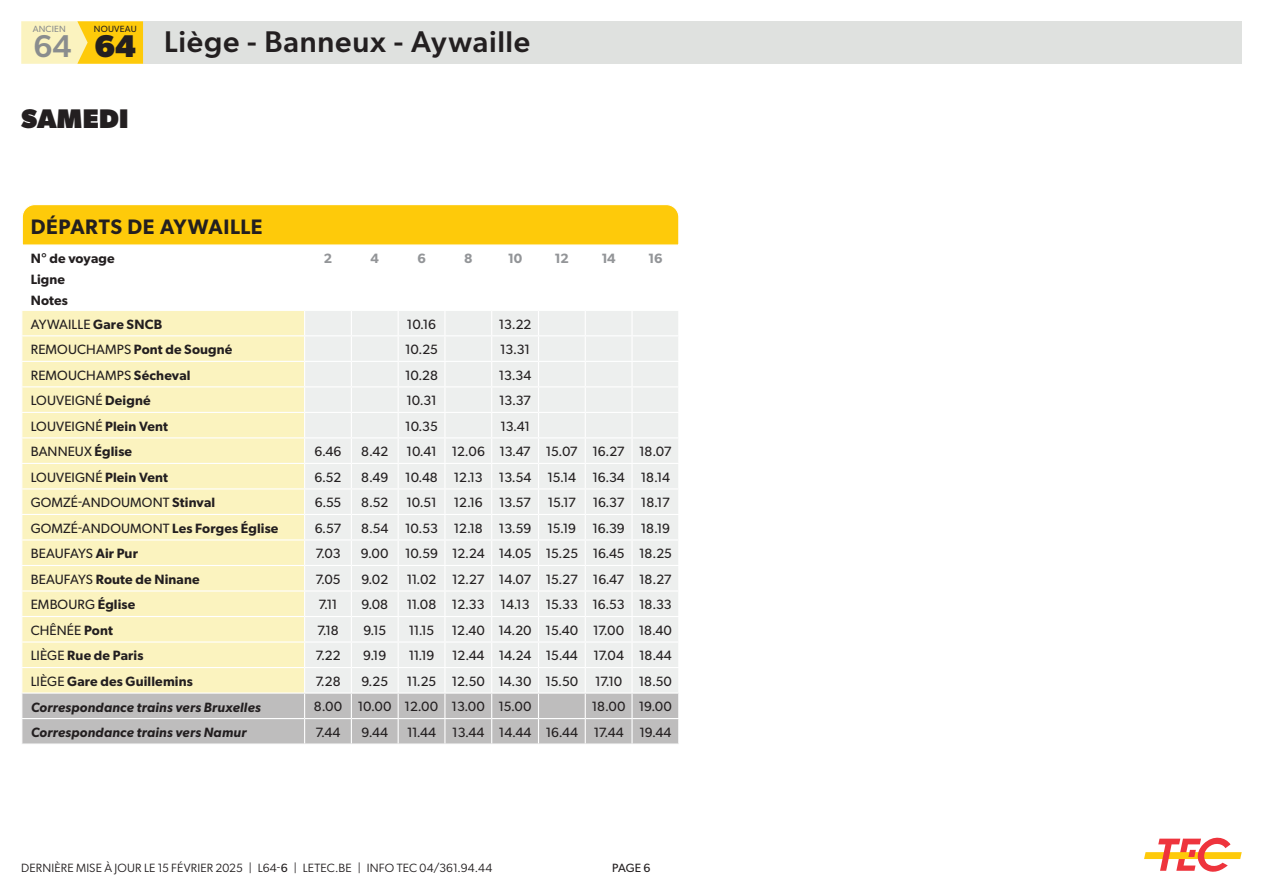
<style>
.page{position:relative;width:1263px;height:893px;background:#fff}
.page>*{position:absolute;margin:0;border:0;box-sizing:border-box;transform-origin:0 0}
.t1{font:500 31.5px "Gibson";color:#8a8d8e}
.t2{font:700 31.5px "Gibson";color:#231f20}
.t3{font:500 30px "Gibson";letter-spacing:.025em;color:#231f20}
.t4{font:800 27px "Gibson";letter-spacing:.01em;color:#231f20}
.t5{font:600 21px "Gibson";letter-spacing:.025em;color:#231f20}
.t6{font:13.5px "Gibson";color:#231f20}
.t7{font:600 13.5px "Gibson";letter-spacing:.01em;color:#231f20}
.t8{font:italic 600 13.5px "Gibson";letter-spacing:.01em;color:#231f20}
.t9{font:600 13.5px "Gibson";letter-spacing:-.01em;color:#939598}
.t10{font:12px "Gibson";letter-spacing:.01em;color:#231f20}
.t11{font:12px "Gibson";color:#231f20}
.t12{font:9px "Gibson";letter-spacing:.025em;color:#231f20}
.t13{font:9px "Gibson";letter-spacing:.025em;color:#8a8d8e}
.s1{font-weight:600}
.s2{font-weight:400}
.s3{font-style:inherit}
</style>
<div class="page">
<div style="left:143px;top:21px;width:1099px;height:43px;background:#dfe1df"></div>
<div style="left:77px;top:21px;width:66px;height:43px;background:#feca0a"></div>
<svg style="left:21px;top:21px;width:67px;height:43px;background:#fbefb1"></svg>
<svg style="left:1144px;top:837px;width:98px;height:35px"></svg>
<svg style="left:22px;top:204px;width:657px;height:539px"></svg>
<p class="t13" style="left:33px;top:23px;width:35px">ANCIEN</p>
<p class="t12" style="left:94px;top:23px;width:44px">NOUVEAU</p>
<h1 class="t2" style="left:94px;top:24px;width:43px">64</h1>
<h1 class="t1" style="left:34px;top:24px;width:40px">64</h1>
<p class="t4" style="left:21px;top:99px;width:109px">SAMEDI</p>
<h2 class="t3" style="left:164px;top:20px;width:368px">Liège - Banneux - Aywaille</h2>
<p class="t5" style="left:31px;top:212px;width:233px">DÉPARTS DE AYWAILLE</p>
<p class="t7" style="left:31px;top:248px;width:85px">N° de voyage</p>
<p class="t9" style="left:324px;top:248px;width:10px">2</p>
<p class="t9" style="left:371px;top:248px;width:10px">4</p>
<p class="t9" style="left:417px;top:248px;width:10px">6</p>
<p class="t9" style="left:464px;top:248px;width:10px">8</p>
<p class="t9" style="left:508px;top:248px;width:16px">10</p>
<p class="t9" style="left:555px;top:248px;width:15px">12</p>
<p class="t9" style="left:602px;top:248px;width:15px">14</p>
<p class="t9" style="left:648px;top:248px;width:16px">16</p>
<p class="t7" style="left:31px;top:270px;width:36px">Ligne</p>
<p class="t7" style="left:31px;top:291px;width:39px">Notes</p>
<p class="t6" style="left:31px;top:315px;width:133px">AYWAILLE <span class="s1">Gare SNCB</span></p>
<p class="t6" style="left:407px;top:315px;width:31px">10.16</p>
<p class="t6" style="left:499px;top:315px;width:34px">13.22</p>
<p class="t7" style="left:31px;top:340px;width:203px"><span class="s2">REMOUCHAMPS</span> Pont de Sougné</p>
<p class="t6" style="left:405px;top:340px;width:34px">10.25</p>
<p class="t6" style="left:500px;top:340px;width:31px">13.31</p>
<p class="t6" style="left:31px;top:366px;width:161px">REMOUCHAMPS <span class="s1">Sécheval</span></p>
<p class="t6" style="left:405px;top:366px;width:35px">10.28</p>
<p class="t6" style="left:499px;top:366px;width:34px">13.34</p>
<p class="t6" style="left:31px;top:391px;width:121px">LOUVEIGNÉ <span class="s1">Deigné</span></p>
<p class="t6" style="left:406px;top:391px;width:32px">10.31</p>
<p class="t6" style="left:499px;top:391px;width:33px">13.37</p>
<p class="t6" style="left:31px;top:417px;width:139px">LOUVEIGNÉ <span class="s1">Plein Vent</span></p>
<p class="t6" style="left:405px;top:417px;width:34px">10.35</p>
<p class="t6" style="left:500px;top:417px;width:31px">13.41</p>
<p class="t6" style="left:31px;top:442px;width:103px">BANNEUX <span class="s1">Église</span></p>
<p class="t6" style="left:315px;top:442px;width:28px">6.46</p>
<p class="t6" style="left:361px;top:442px;width:29px">8.42</p>
<p class="t6" style="left:407px;top:442px;width:31px">10.41</p>
<p class="t6" style="left:452px;top:442px;width:35px">12.06</p>
<p class="t6" style="left:499px;top:442px;width:33px">13.47</p>
<p class="t6" style="left:546px;top:442px;width:34px">15.07</p>
<p class="t6" style="left:592px;top:442px;width:34px">16.27</p>
<p class="t6" style="left:639px;top:442px;width:34px">18.07</p>
<p class="t6" style="left:31px;top:468px;width:139px">LOUVEIGNÉ <span class="s1">Plein Vent</span></p>
<p class="t6" style="left:315px;top:468px;width:28px">6.52</p>
<p class="t6" style="left:361px;top:468px;width:29px">8.49</p>
<p class="t6" style="left:405px;top:468px;width:34px">10.48</p>
<p class="t6" style="left:454px;top:468px;width:31px">12.13</p>
<p class="t6" style="left:499px;top:468px;width:34px">13.54</p>
<p class="t6" style="left:547px;top:468px;width:30px">15.14</p>
<p class="t6" style="left:592px;top:468px;width:34px">16.34</p>
<p class="t6" style="left:641px;top:468px;width:31px">18.14</p>
<p class="t6" style="left:31px;top:493px;width:186px">GOMZÉ-ANDOUMONT <span class="s1">Stinval</span></p>
<p class="t6" style="left:315px;top:493px;width:28px">6.55</p>
<p class="t6" style="left:361px;top:493px;width:29px">8.52</p>
<p class="t6" style="left:406px;top:493px;width:32px">10.51</p>
<p class="t6" style="left:454px;top:493px;width:31px">12.16</p>
<p class="t6" style="left:499px;top:493px;width:33px">13.57</p>
<p class="t6" style="left:548px;top:493px;width:30px">15.17</p>
<p class="t6" style="left:593px;top:493px;width:33px">16.37</p>
<p class="t6" style="left:641px;top:493px;width:30px">18.17</p>
<p class="t6" style="left:31px;top:519px;width:249px">GOMZÉ-ANDOUMONT <span class="s1">Les Forges Église</span></p>
<p class="t6" style="left:315px;top:519px;width:28px">6.57</p>
<p class="t6" style="left:361px;top:519px;width:29px">8.54</p>
<p class="t6" style="left:405px;top:519px;width:34px">10.53</p>
<p class="t6" style="left:454px;top:519px;width:31px">12.18</p>
<p class="t6" style="left:499px;top:519px;width:34px">13.59</p>
<p class="t6" style="left:547px;top:519px;width:30px">15.19</p>
<p class="t6" style="left:592px;top:519px;width:34px">16.39</p>
<p class="t6" style="left:641px;top:519px;width:31px">18.19</p>
<p class="t6" style="left:31px;top:544px;width:109px">BEAUFAYS <span class="s1">Air Pur</span></p>
<p class="t6" style="left:315px;top:544px;width:27px">7.03</p>
<p class="t6" style="left:361px;top:544px;width:29px">9.00</p>
<p class="t6" style="left:405px;top:544px;width:34px">10.59</p>
<p class="t6" style="left:452px;top:544px;width:34px">12.24</p>
<p class="t6" style="left:499px;top:544px;width:34px">14.05</p>
<p class="t6" style="left:546px;top:544px;width:34px">15.25</p>
<p class="t6" style="left:593px;top:544px;width:33px">16.45</p>
<p class="t6" style="left:639px;top:544px;width:34px">18.25</p>
<p class="t7" style="left:31px;top:569px;width:171px"><span class="s2">BEAUFAYS</span> Route de Ninane</p>
<p class="t6" style="left:315px;top:570px;width:27px">7.05</p>
<p class="t6" style="left:361px;top:570px;width:28px">9.02</p>
<p class="t6" style="left:407px;top:570px;width:31px">11.02</p>
<p class="t6" style="left:452px;top:570px;width:34px">12.27</p>
<p class="t6" style="left:499px;top:570px;width:34px">14.07</p>
<p class="t6" style="left:546px;top:570px;width:34px">15.27</p>
<p class="t6" style="left:593px;top:570px;width:33px">16.47</p>
<p class="t6" style="left:639px;top:570px;width:34px">18.27</p>
<p class="t6" style="left:31px;top:595px;width:106px">EMBOURG <span class="s1">Église</span></p>
<p class="t6" style="left:319px;top:595px;width:20px">7.11</p>
<p class="t6" style="left:361px;top:595px;width:28px">9.08</p>
<p class="t6" style="left:407px;top:595px;width:31px">11.08</p>
<p class="t6" style="left:452px;top:595px;width:34px">12.33</p>
<p class="t6" style="left:501px;top:595px;width:30px">14.13</p>
<p class="t6" style="left:546px;top:595px;width:34px">15.33</p>
<p class="t6" style="left:592px;top:595px;width:34px">16.53</p>
<p class="t6" style="left:639px;top:595px;width:34px">18.33</p>
<p class="t6" style="left:31px;top:621px;width:84px">CHÊNÉE <span class="s1">Pont</span></p>
<p class="t6" style="left:317px;top:621px;width:23px">7.18</p>
<p class="t6" style="left:363px;top:621px;width:24px">9.15</p>
<p class="t6" style="left:409px;top:621px;width:27px">11.15</p>
<p class="t6" style="left:452px;top:621px;width:35px">12.40</p>
<p class="t6" style="left:498px;top:621px;width:35px">14.20</p>
<p class="t6" style="left:546px;top:621px;width:34px">15.40</p>
<p class="t6" style="left:593px;top:621px;width:33px">17.00</p>
<p class="t6" style="left:639px;top:621px;width:35px">18.40</p>
<p class="t7" style="left:31px;top:646px;width:114px"><span class="s2">LIÈGE</span> Rue de Paris</p>
<p class="t6" style="left:315px;top:646px;width:27px">7.22</p>
<p class="t6" style="left:363px;top:646px;width:25px">9.19</p>
<p class="t6" style="left:409px;top:646px;width:27px">11.19</p>
<p class="t6" style="left:452px;top:646px;width:34px">12.44</p>
<p class="t6" style="left:499px;top:646px;width:34px">14.24</p>
<p class="t6" style="left:546px;top:646px;width:33px">15.44</p>
<p class="t6" style="left:593px;top:646px;width:32px">17.04</p>
<p class="t6" style="left:639px;top:646px;width:34px">18.44</p>
<p class="t7" style="left:31px;top:671px;width:164px"><span class="s2">LIÈGE</span> Gare des Guillemins</p>
<p class="t6" style="left:315px;top:672px;width:27px">7.28</p>
<p class="t6" style="left:361px;top:672px;width:28px">9.25</p>
<p class="t6" style="left:407px;top:672px;width:31px">11.25</p>
<p class="t6" style="left:452px;top:672px;width:35px">12.50</p>
<p class="t6" style="left:498px;top:672px;width:35px">14.30</p>
<p class="t6" style="left:545px;top:672px;width:34px">15.50</p>
<p class="t6" style="left:595px;top:672px;width:29px">17.10</p>
<p class="t6" style="left:639px;top:672px;width:35px">18.50</p>
<p class="t8" style="left:31px;top:698px;width:231px">Correspondance trains vers Bruxelles</p>
<p class="t6" style="left:314px;top:697px;width:30px">8.00</p>
<p class="t6" style="left:358px;top:697px;width:35px">10.00</p>
<p class="t6" style="left:405px;top:697px;width:35px">12.00</p>
<p class="t6" style="left:452px;top:697px;width:35px">13.00</p>
<p class="t6" style="left:498px;top:697px;width:35px">15.00</p>
<p class="t6" style="left:592px;top:697px;width:35px">18.00</p>
<p class="t6" style="left:639px;top:697px;width:35px">19.00</p>
<p class="t8" style="left:31px;top:723px;width:217px">Correspondance trains vers Namur</p>
<p class="t6" style="left:316px;top:723px;width:26px">7.44</p>
<p class="t6" style="left:362px;top:723px;width:28px">9.44</p>
<p class="t6" style="left:407px;top:723px;width:31px">11.44</p>
<p class="t6" style="left:452px;top:723px;width:34px">13.44</p>
<p class="t6" style="left:499px;top:723px;width:34px">14.44</p>
<p class="t6" style="left:546px;top:723px;width:34px">16.44</p>
<p class="t6" style="left:594px;top:723px;width:31px">17.44</p>
<p class="t6" style="left:640px;top:723px;width:33px">19.44</p>
<p class="t10" style="left:21px;top:859px;width:472px">DERNIÈRE MISE À JOUR LE 15 FÉVRIER 2025 | L64-<span class="s3">6</span> | LETEC.BE | INFO TEC 04/361.94.44</p>
<p class="t11" style="left:612px;top:859px;width:40px">PAGE 6</p>
</div>
